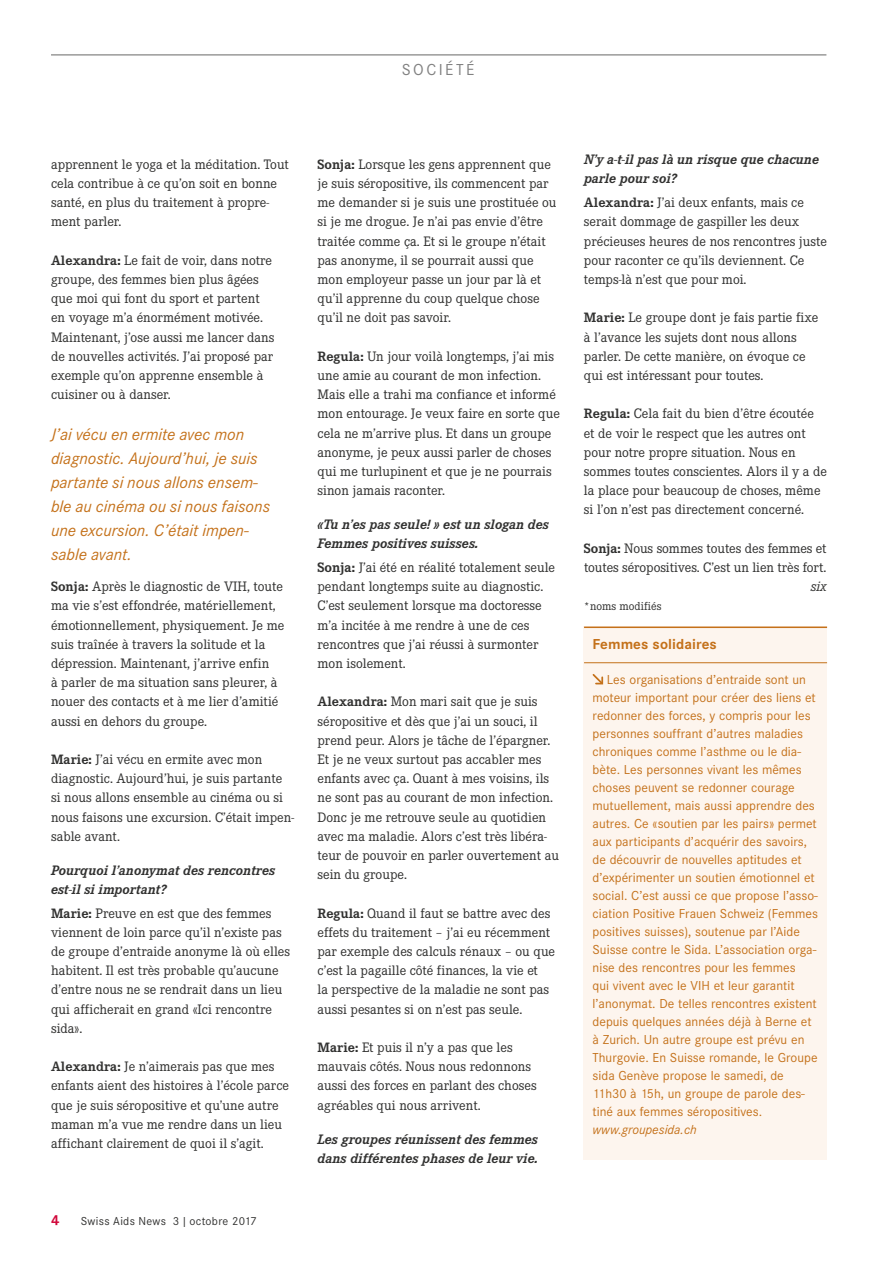
<style>
.page{position:relative;width:893px;height:1263px;background:#fff}
.page>*{position:absolute;margin:0;border:0;box-sizing:border-box;transform-origin:0 0}
.t1{font:italic 17.25px/24px "Corporate STOT";color:#c4711a}
.t2{font:16.5px "Corporate STOT";letter-spacing:.15em;color:#818181}
.t3{font:700 15px "Corporate STOT";letter-spacing:.005em;color:#c4711a}
.t4{font:700 15px "Corporate STOT";color:#d1083b}
.t5{font:14.25px/19.2px "Corporate ETOT";color:#313130}
.t6{font:italic 700 14.25px/19.2px "Corporate ETOT";color:#313130}
.t7{font:italic 14.25px "Corporate ETOT";color:#313130}
.t8{font:13.5px/18px "Corporate STOT";color:#c4711a}
.t9{font:italic 13.5px "Corporate STOT";color:#c4711a}
.t10{font:12px "Corporate STOT";letter-spacing:.025em;color:#313130}
.t11{font:12px "Corporate ETOT";letter-spacing:.005em;color:#313130}
.s1{font-weight:700;font-size:14.1px}
.s2{font-weight:700}
</style>
<div class="page">
<hr style="left:51px;top:55px;width:775px;height:1px;background:#686867">
<div style="left:584px;top:626px;width:243px;height:534px;background:#fdf5ee"></div>
<svg style="left:592px;top:674px;width:12px;height:11px"></svg>
<hr style="left:584px;top:626px;width:243px;height:2px;background:#c4711a">
<hr style="left:584px;top:662px;width:243px;height:1px;background:#c4711a">
<p class="t2" style="left:402px;top:60px;width:74px">SOCIÉTÉ</p>
<p class="t5" style="left:51px;top:155px;width:240px">apprennent le yoga et la méditation. Tout cela contribue à ce qu’on soit en bonne santé, en plus du traitement à propre&shy;ment parler.</p>
<p class="t5" style="left:51px;top:251px;width:225px"><span class="s1">Alexandra:</span> Le fait de voir, dans notre groupe, des femmes bien plus âgées que moi qui font du sport et partent en voyage m’a énormément motivée.<br>Maintenant, j’ose aussi me lancer dans de nouvelles activités. J’ai proposé par exemple qu’on apprenne ensemble à cuisiner ou à danser.</p>
<p class="t1" style="left:51px;top:422px;width:221px">J’ai vécu en ermite avec mon diagnostic. Aujourd’hui, je suis partante si nous allons ensem&shy;ble au cinéma ou si nous faisons une excursion. C’était impen&shy;sable avant.</p>
<p class="t5" style="left:51px;top:577px;width:235px"><span class="s1">Sonja:</span> Après le diagnostic de VIH, toute ma vie s’est effondrée, matériellement, émotionnellement, physiquement. Je me suis traînée à travers la solitude et la dépression. Maintenant, j’arrive enfin<br>à parler de ma situation sans pleurer, à nouer des contacts et à me lier d’amitié aussi en dehors du groupe.</p>
<p class="t5" style="left:51px;top:750px;width:245px"><span class="s1">Marie:</span> J’ai vécu en ermite avec mon diagnostic. Aujourd’hui, je suis partante si nous allons ensemble au cinéma ou si nous faisons une excursion. C’était impen&shy;sable avant.</p>
<p class="t6" style="left:51px;top:861px;width:226px">Pourquoi l’anonymat des rencontres est-il si important?</p>
<p class="t5" style="left:51px;top:904px;width:241px"><span class="s1">Marie:</span> Preuve en est que des femmes viennent de loin parce qu’il n’existe pas de groupe d’entraide anonyme là où elles habitent. Il est très probable qu’aucune d’entre nous ne se rendrait dans un lieu qui afficherait en grand «Ici rencontre sida».</p>
<p class="t5" style="left:51px;top:1057px;width:240px"><span class="s1">Alexandra:</span> Je n’aimerais pas que mes enfants aient des histoires à l’école parce que je suis séropositive et qu’une autre maman m’a vue me rendre dans un lieu affichant clairement de quoi il s’agit.</p>
<p class="t4" style="left:51px;top:1211px;width:10px">4</p>
<p class="t10" style="left:81px;top:1214px;width:178px">Swiss Aids News 3 | octobre 2017</p>
<p class="t5" style="left:317px;top:155px;width:241px"><span class="s1">Sonja:</span> Lorsque les gens apprennent que je suis séropositive, ils commencent par me demander si je suis une prostituée ou si je me drogue. Je n’ai pas envie d’être traitée comme ça. Et si le groupe n’était pas anonyme, il se pourrait aussi que mon employeur passe un jour par là et qu’il apprenne du coup quelque chose qu’il ne doit pas savoir.</p>
<p class="t5" style="left:317px;top:347px;width:244px"><span class="s1">Regula:</span> Un jour voilà longtemps, j’ai mis une amie au courant de mon infection.<br>Mais elle a trahi ma confiance et informé mon entourage. Je veux faire en sorte que cela ne m’arrive plus. Et dans un groupe anonyme, je peux aussi parler de choses qui me turlupinent et que je ne pourrais sinon jamais raconter.</p>
<p class="t6" style="left:317px;top:515px;width:233px">«Tu n’es pas seule! » est un slogan des<br>Femmes positives suisses.</p>
<p class="t5" style="left:317px;top:558px;width:239px"><span class="s2">Sonja:</span> J’ai été en réalité totalement seule pendant longtemps suite au diagnostic.<br>C’est seulement lorsque ma doctoresse m’a incitée à me rendre à une de ces rencontres que j’ai réussi à surmonter mon isolement.</p>
<p class="t5" style="left:317px;top:692px;width:243px"><span class="s1">Alexandra:</span> Mon mari sait que je suis séropositive et dès que j’ai un souci, il prend peur. Alors je tâche de l’épargner.<br>Et je ne veux surtout pas accabler mes enfants avec ça. Quant à mes voisins, ils ne sont pas au courant de mon infection.<br>Donc je me retrouve seule au quotidien avec ma maladie. Alors c’est très libéra&shy;teur de pouvoir en parler ouvertement au sein du groupe.</p>
<p class="t5" style="left:317px;top:904px;width:239px"><span class="s1">Regula:</span> Quand il faut se battre avec des effets du traitement – j’ai eu récemment par exemple des calculs rénaux – ou que c’est la pagaille côté finances, la vie et<br>la perspective de la maladie ne sont pas aussi pesantes si on n’est pas seule.</p>
<p class="t5" style="left:317px;top:1038px;width:221px"><span class="s1">Marie:</span> Et puis il n’y a pas que les mauvais côtés. Nous nous redonnons aussi des forces en parlant des choses agréables qui nous arrivent.</p>
<p class="t6" style="left:317px;top:1129px;width:222px">Les groupes réunissent des femmes dans différentes phases de leur vie.</p>
<p class="t6" style="left:584px;top:150px;width:237px">N’y a-t-il pas là un risque que chacune parle pour soi?</p>
<p class="t5" style="left:584px;top:193px;width:245px"><span class="s1">Alexandra:</span> J’ai deux enfants, mais ce serait dommage de gaspiller les deux précieuses heures de nos rencontres juste pour raconter ce qu’ils deviennent. Ce temps-là n’est que pour moi.</p>
<p class="t5" style="left:584px;top:308px;width:236px"><span class="s1">Marie:</span> Le groupe dont je fais partie fixe à l’avance les sujets dont nous allons parler. De cette manière, on évoque ce qui est intéressant pour toutes.</p>
<p class="t5" style="left:584px;top:404px;width:245px"><span class="s1">Regula:</span> Cela fait du bien d’être écoutée et de voir le respect que les autres ont pour notre propre situation. Nous en sommes toutes conscientes. Alors il y a de la place pour beaucoup de choses, même si l’on n’est pas directement concerné.</p>
<p class="t5" style="left:584px;top:539px;width:244px"><span class="s1">Sonja:</span> Nous sommes toutes des femmes et toutes séropositives. C’est un lien très fort.</p>
<p class="t7" style="left:811px;top:579px;width:18px">six</p>
<p class="t11" style="left:584px;top:600px;width:79px">*noms modifiés</p>
<p class="t3" style="left:593px;top:636px;width:126px">Femmes solidaires</p>
<p class="t8" style="left:593px;top:671px;width:227px;text-indent:14px">Les organisations d’entraide sont un moteur important pour créer des liens et redonner des forces, y compris pour les personnes souffrant d’autres maladies chroniques comme l’asthme ou le dia&shy;bète. Les personnes vivant les mêmes choses peuvent se redonner courage mutuellement, mais aussi apprendre des autres. Ce «soutien par les pairs» permet aux participants d’acquérir des savoirs, de découvrir de nouvelles aptitudes et d’expérimenter un soutien émotionnel et social. C’est aussi ce que propose l’asso&shy;ciation Positive Frauen Schweiz (Femmes positives suisses), soutenue par l’Aide Suisse contre le Sida. L’association orga&shy;nise des rencontres pour les femmes<br>qui vivent avec le VIH et leur garantit l’anonymat. De telles rencontres existent depuis quelques années déjà à Berne et à Zurich. Un autre groupe est prévu en Thurgovie. En Suisse romande, le Groupe sida Genève propose le samedi, de 11h30 à 15h, un groupe de parole des&shy;tiné aux femmes séropositives.</p>
<p class="t9" style="left:593px;top:1122px;width:106px">www.groupesida.ch</p>
</div>
